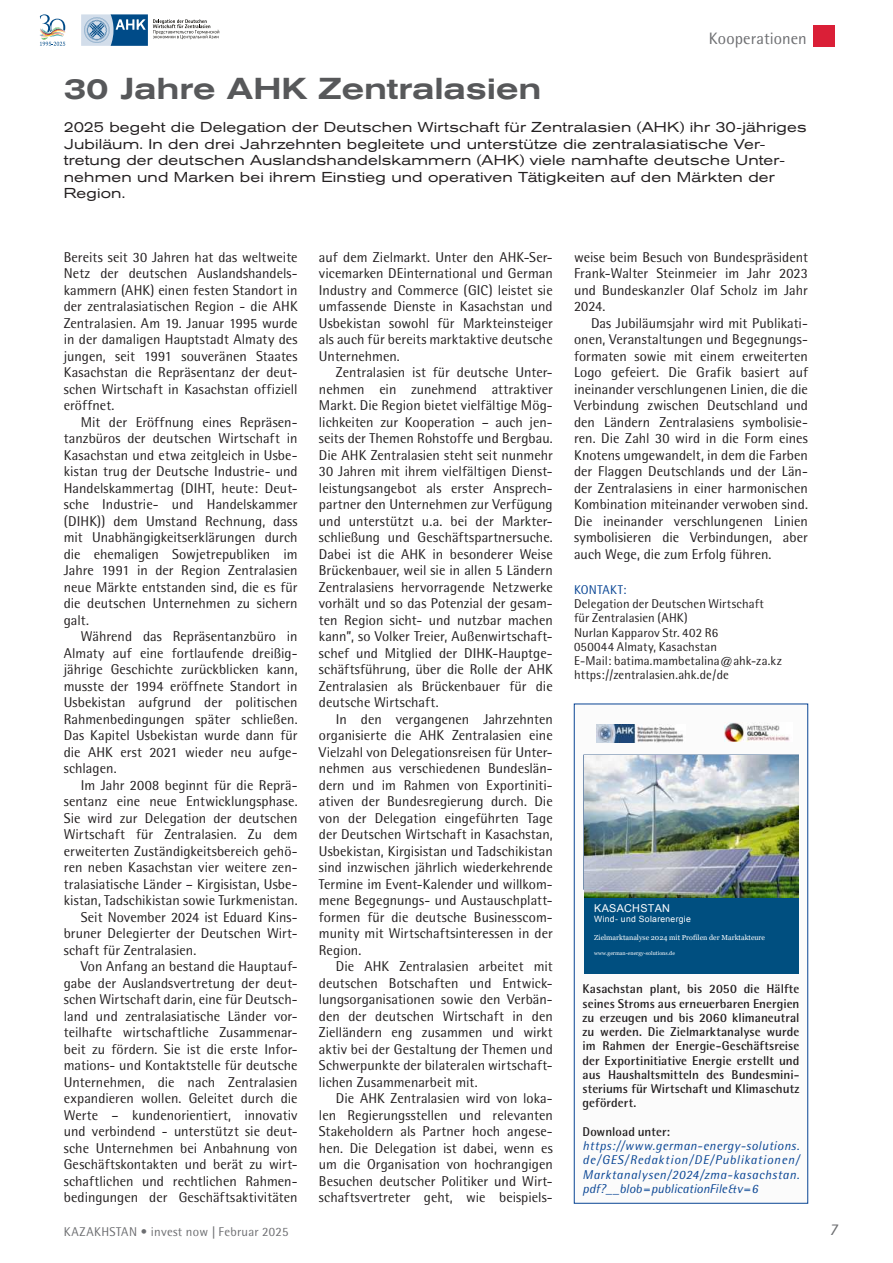
<style>
.page{position:relative;width:893px;height:1263px;background:#fff}
.page>*{position:absolute;margin:0;border:0;box-sizing:border-box;transform-origin:0 0}
.t1{font:500 expanded 30px "Akzidenz Grotesk BE";letter-spacing:-.005em;color:#57585a}
.t2{font:16.5px "Rotis Semi Sans";letter-spacing:.005em;color:#6d6e71}
.t3{font:italic 16.5px "Rotis Semi Sans";color:#6d6e71}
.t4{font:14.25px/16.5px "Rotis Semi Sans";color:#231f20;text-align:justify}
.t5{font:expanded 14.25px/16.5px "Akzidenz Grotesk BE";letter-spacing:.01em;color:#231f20}
.t6{font:700 12.75px/14.2px "Rotis Semi Sans";letter-spacing:.005em;color:#231f20;text-align:justify}
.t7{font:12.75px/14.2px "Rotis Semi Sans";letter-spacing:.005em;color:#231f20}
.t8{font:italic 12.75px/14.2px "Rotis Semi Sans";letter-spacing:.025em;color:#094594;text-align:justify}
.t9{font:12.75px "Rotis Semi Sans";letter-spacing:.02em;color:#6d6e71}
.t10{font:12.75px "Rotis Semi Sans";letter-spacing:.025em;color:#094594}
.t11{font:10.8px "Arial";letter-spacing:.025em;color:#fff}
.t12{font:8.7px "Arial";letter-spacing:.035em;color:#fff}
.t13{font:7.2px "Georgia";color:#fff}
.t14{font:5.4px "Georgia";color:#fff}
.s1{font-family:"Meta Book Cyr"}
</style>
<div class="page">
<div style="left:574px;top:704px;width:234px;height:499px;background:#fbfbfb;border:1px solid #094594"></div>
<img style="left:596px;top:724px;width:88px;height:18px">
<img style="left:725px;top:723px;width:65px;height:19px">
<div style="left:584px;top:889px;width:214px;height:85px;background:#004f80"></div>
<img style="left:584px;top:755px;width:214px;height:143px">
<svg style="left:40px;top:14px;width:25px;height:32px"></svg>
<svg style="left:81px;top:14px;width:138px;height:32px"></svg>
<div style="left:813px;top:25px;width:21px;height:21px;background:#da1f37"></div>
<p class="t2" style="left:709px;top:31px;width:99px">Kooperationen</p>
<h1 class="t1" style="left:64px;top:73px;width:479px">30 Jahre AHK Zentralasien</h1>
<p class="t5" style="left:64px;top:120px;width:744px">2025 begeht die Delegation der Deutschen Wirtschaft für Zentralasien (AHK) ihr 30-jähriges Jubiläum. In den drei Jahrzehnten begleitete und unterstütze die zentralasiatische Ver&shy;tretung der deutschen Auslandshandelskammern (AHK) viele namhafte deutsche Unter&shy;nehmen und Marken bei ihrem Einstieg und operativen Tätigkeiten auf den Märkten der Region.</p>
<p class="t4" style="left:64px;top:250px;width:235px">Bereits seit 30 Jahren hat das weltweite Netz der deutschen Auslandshandels&shy;kammern (AHK) einen festen Standort in der zentralasiatischen Region - die AHK Zentralasien. Am 19. Januar 1995 wurde in der damaligen Hauptstadt Almaty des jungen, seit 1991 souveränen Staates Kasachstan die Repräsentanz der deut&shy;schen Wirtschaft in Kasachstan offiziell eröffnet.</p>
<p class="t4" style="left:64px;top:415px;width:235px;text-indent:17px">Mit der Eröffnung eines Repräsen&shy;tanzbüros der deutschen Wirtschaft in Kasachstan und etwa zeitgleich in Usbe&shy;kistan trug der Deutsche Industrie- und Handelskammertag (DIHT, heute: Deut&shy;sche Industrie- und Handelskammer (DIHK)) dem Umstand Rechnung, dass mit Unabhängigkeitserklärungen durch die ehemaligen Sowjetrepubliken im Jahre 1991 in der Region Zentralasien neue Märkte entstanden sind, die es für die deutschen Unternehmen zu sichern galt.</p>
<p class="t4" style="left:64px;top:629px;width:235px;text-indent:17px">Während das Repräsentanzbüro in Almaty auf eine fortlaufende dreißig&shy;jährige Geschichte zurückblicken kann, musste der 1994 eröffnete Standort in Usbekistan aufgrund der politischen Rahmenbedingungen später schließen.<br>Das Kapitel Usbekistan wurde dann für die AHK erst 2021 wieder neu aufge&shy;schlagen.</p>
<p class="t4" style="left:81px;top:778px;width:218px">Im Jahr 2008 beginnt für die Reprä-</p>
<p class="t4" style="left:64px;top:794px;width:235px">sentanz eine neue Entwicklungsphase.</p>
<p class="t4" style="left:64px;top:811px;width:235px">Sie wird zur Delegation der deutschen</p>
<p class="t4" style="left:64px;top:827px;width:235px">Wirtschaft für Zentralasien. Zu dem</p>
<p class="t4" style="left:64px;top:844px;width:235px">erweiterten Zuständigkeitsbereich gehö-</p>
<p class="t4" style="left:64px;top:860px;width:235px">ren neben Kasachstan vier weitere zen-</p>
<p class="t4" style="left:64px;top:877px;width:235px">tralasiatische Länder – Kirgisistan, Usbe-</p>
<p class="t4" style="left:64px;top:893px;width:235px">kistan, Tadschikistan sowie Turkmenistan.</p>
<p class="t4" style="left:81px;top:910px;width:218px">Seit November 2024 ist Eduard Kins-</p>
<p class="t4" style="left:64px;top:926px;width:235px">bruner Delegierter der Deutschen Wirt-</p>
<p class="t4" style="left:64px;top:943px;width:134px">schaft für Zentralasien.</p>
<p class="t4" style="left:81px;top:959px;width:218px">Von Anfang an bestand die Hauptauf-</p>
<p class="t4" style="left:64px;top:976px;width:235px">gabe der Auslandsvertretung der deut-</p>
<p class="t4" style="left:64px;top:992px;width:235px">schen Wirtschaft darin, eine für Deutsch-</p>
<p class="t4" style="left:64px;top:1009px;width:235px">land und zentralasiatische Länder vor-</p>
<p class="t4" style="left:64px;top:1025px;width:235px">teilhafte wirtschaftliche Zusammenar-</p>
<p class="t4" style="left:64px;top:1042px;width:235px">beit zu fördern. Sie ist die erste Infor-</p>
<p class="t4" style="left:64px;top:1058px;width:235px">mations- und Kontaktstelle für deutsche</p>
<p class="t4" style="left:64px;top:1075px;width:235px">Unternehmen, die nach Zentralasien</p>
<p class="t4" style="left:64px;top:1091px;width:235px">expandieren wollen. Geleitet durch die</p>
<p class="t4" style="left:64px;top:1108px;width:235px">Werte – kundenorientiert, innovativ</p>
<p class="t4" style="left:64px;top:1124px;width:235px">und verbindend - unterstützt sie deut-</p>
<p class="t4" style="left:64px;top:1141px;width:235px">sche Unternehmen bei Anbahnung von</p>
<p class="t4" style="left:64px;top:1157px;width:235px">Geschäftskontakten und berät zu wirt-</p>
<p class="t4" style="left:64px;top:1174px;width:235px">schaftlichen und rechtlichen Rahmen-</p>
<p class="t4" style="left:64px;top:1190px;width:235px">bedingungen der Geschäftsaktivitäten</p>
<p class="t4" style="left:319px;top:250px;width:235px">auf dem Zielmarkt. Unter den AHK-Ser&shy;vicemarken DEinternational und German Industry and Commerce (GIC) leistet sie umfassende Dienste in Kasachstan und Usbekistan sowohl für Markteinsteiger als auch für bereits marktaktive deutsche Unternehmen.</p>
<p class="t4" style="left:319px;top:365px;width:235px;text-indent:17px">Zentralasien ist für deutsche Unter&shy;nehmen ein zunehmend attraktiver Markt. Die Region bietet vielfältige Mög&shy;lichkeiten zur Kooperation – auch jen&shy;seits der Themen Rohstoffe und Bergbau.<br>Die AHK Zentralasien steht seit nunmehr 30 Jahren mit ihrem vielfältigen Dienst&shy;leistungsangebot als erster Ansprech&shy;partner den Unternehmen zur Verfügung und unterstützt u.a. bei der Markter&shy;schließung und Geschäftspartnersuche.<br>Dabei ist die AHK in besonderer Weise Brückenbauer, weil sie in allen 5 Ländern Zentralasiens hervorragende Netzwerke vorhält und so das Potenzial der gesam&shy;ten Region sicht- und nutzbar machen kann”, so Volker Treier, Außenwirtschaft&shy;schef und Mitglied der DIHK-Hauptge&shy;schäftsführung, über die Rolle der AHK Zentralasien als Brückenbauer für die deutsche Wirtschaft.</p>
<p class="t4" style="left:319px;top:712px;width:235px;text-indent:17px">In den vergangenen Jahrzehnten organisierte die AHK Zentralasien eine Vielzahl von Delegationsreisen für Unter&shy;nehmen aus verschiedenen Bundeslän&shy;dern und im Rahmen von Exportiniti&shy;ativen der Bundesregierung durch. Die von der Delegation eingeführten Tage der Deutschen Wirtschaft in Kasachstan, Usbekistan, Kirgisistan und Tadschikistan sind inzwischen jährlich wiederkehrende Termine im Event-Kalender und willkom&shy;mene Begegnungs- und Austauschplatt&shy;formen für die deutsche Businesscom&shy;munity mit Wirtschaftsinteressen in der Region.</p>
<p class="t4" style="left:319px;top:959px;width:235px;text-indent:17px">Die AHK Zentralasien arbeitet mit deutschen Botschaften und Entwick&shy;lungsorganisationen sowie den Verbän&shy;den der deutschen Wirtschaft in den Zielländern eng zusammen und wirkt aktiv bei der Gestaltung der Themen und Schwerpunkte der bilateralen wirtschaft&shy;lichen Zusammenarbeit mit.</p>
<p class="t4" style="left:319px;top:1091px;width:235px;text-indent:17px">Die AHK Zentralasien wird von loka&shy;len Regierungsstellen und relevanten Stakeholdern als Partner hoch angese&shy;hen. Die Delegation ist dabei, wenn es um die Organisation von hochrangigen Besuchen deutscher Politiker und Wirt&shy;schaftsvertreter geht, wie beispiels-</p>
<p class="t4" style="left:574px;top:250px;width:235px">weise beim Besuch von Bundespräsident Frank-Walter Steinmeier im Jahr 2023 und Bundeskanzler Olaf Scholz im Jahr 2024.</p>
<p class="t4" style="left:574px;top:316px;width:235px;text-indent:17px">Das Jubiläumsjahr wird mit Publikati&shy;onen, Veranstaltungen und Begegnungs&shy;formaten sowie mit einem erweiterten Logo gefeiert. Die Grafik basiert auf ineinander verschlungenen Linien, die die Verbindung zwischen Deutschland und den Ländern Zentralasiens symbolisie&shy;ren. Die Zahl 30 wird in die Form eines Knotens umgewandelt, in dem die Farben der Flaggen Deutschlands und der Län&shy;der Zentralasiens in einer harmonischen Kombination miteinander verwoben sind.<br>Die ineinander verschlungenen Linien symbolisieren die Verbindungen, aber auch Wege, die zum Erfolg führen.</p>
<p class="t10" style="left:574px;top:584px;width:54px">KONTAKT:</p>
<p class="t7" style="left:574px;top:597px;width:209px">Delegation der Deutschen Wirtschaft für Zentralasien (AHK)<br>Nurlan Kapparov Str. 402 R6<br>050044 Almaty, Kasachstan<br>E-Mail: batima.mambetalina@ahk-za.kz https://zentralasien.ahk.de/de</p>
<p class="t11" style="left:594px;top:904px;width:77px">KASACHSTAN</p>
<p class="t12" style="left:594px;top:916px;width:98px">Wind- und Solarenergie</p>
<p class="t13" style="left:594px;top:934px;width:172px">Zielmarktanalyse 2024 mit Profilen der Marktakteure</p>
<p class="t14" style="left:594px;top:951px;width:82px">www.german-energy-solutions.de</p>
<p class="t6" style="left:583px;top:983px;width:218px">Kasachstan plant, bis 2050 die Hälfte seines Stroms aus erneuerbaren Energien zu erzeugen und bis 2060 klimaneutral zu werden. Die Zielmarktanalyse wurde im Rahmen der Energie-Geschäftsreise der Exportinitiative Energie erstellt und aus Haushaltsmitteln des Bundesmini&shy;steriums für Wirtschaft und Klimaschutz gefördert.</p>
<p class="t6" style="left:583px;top:1125px;width:89px">Download unter:</p>
<p class="t8" style="left:583px;top:1139px;width:218px">https://www.german-energy-solutions. de/GES/Redaktion/DE/Publikationen/ Marktanalysen/2024/zma-kasachstan. pdf?__blob=publicationFile&amp;v=6</p>
<p class="t9" style="left:64px;top:1226px;width:226px">KAZAKHSTAN • invest now <span class="s1">|</span> Februar 2025</p>
<p class="t3" style="left:829px;top:1222px;width:10px">7</p>
</div>
